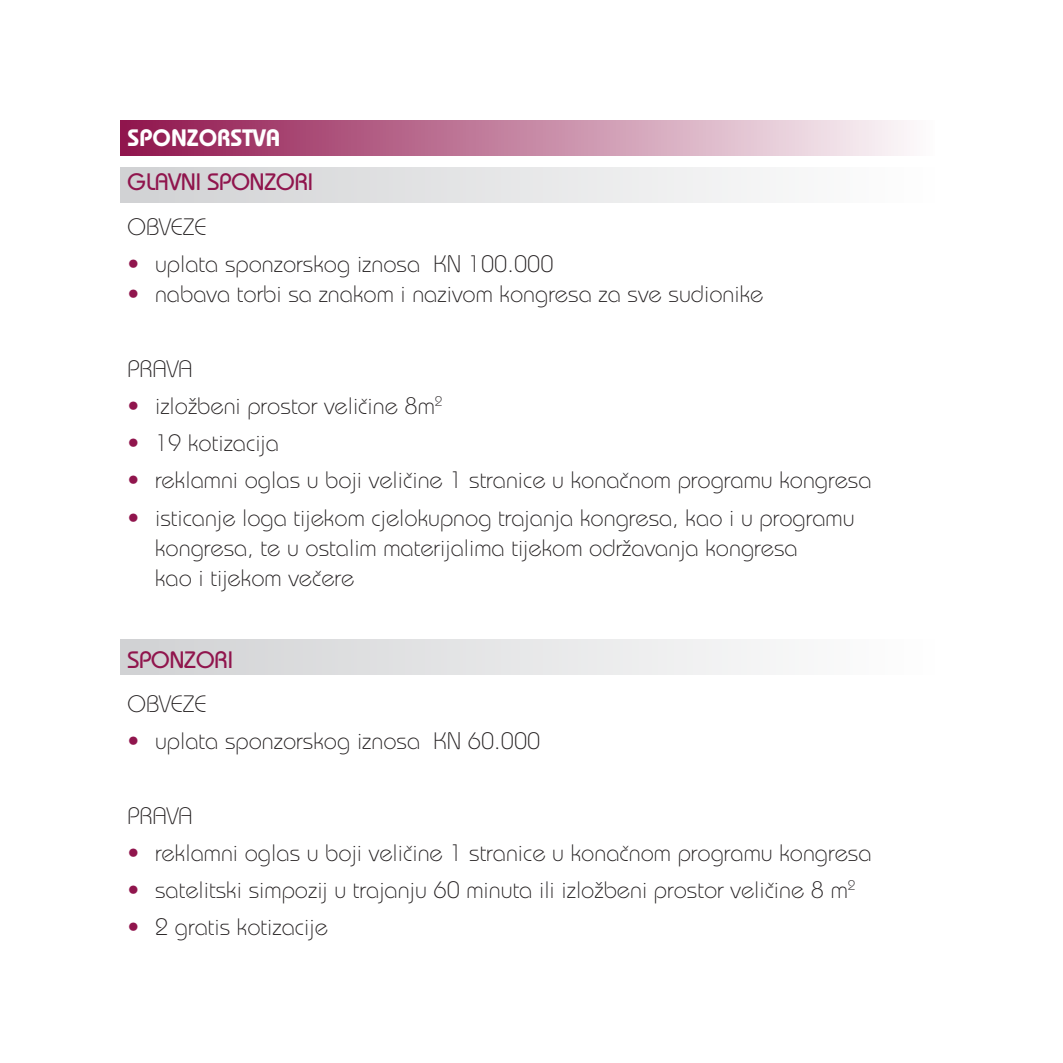
<style>
.page{position:relative;width:1063px;height:1063px;background:#fff}
.page>*{position:absolute;margin:0;border:0;box-sizing:border-box;transform-origin:0 0}
.t1{font:300 23.75px/30.2px "Bauhaus";color:#231f20}
.t2{font:500 23.75px "Bauhaus";color:#90154d}
.t3{font:23.75px "Bauhaus Demi";color:#fff}
.s1{color:#90154d}
</style>
<div class="page">
<div style="left:120px;top:120px;width:815px;height:35px;background:linear-gradient(to right,#8f144c,#fefcfd)"></div>
<div style="left:120px;top:167px;width:815px;height:36px;background:linear-gradient(to right,#d0d1d3,#fefefe)"></div>
<div style="left:120px;top:639px;width:815px;height:36px;background:linear-gradient(to right,#d0d1d3,#fefefe)"></div>
<p class="t3" style="left:128px;top:124px;width:154px">SPONZORSTVA</p>
<p class="t2" style="left:128px;top:168px;width:187px">GLAVNI SPONZORI</p>
<p class="t1" style="left:128px;top:211px;width:81px">OBVEZE</p>
<p class="t1" style="left:128px;top:249px;width:428px"><span class="s1">•</span> uplata sponzorskog iznosa KN 100.000</p>
<p class="t1" style="left:128px;top:279px;width:637px"><span class="s1">•</span> nabava torbi sa znakom i nazivom kongresa za sve sudionike</p>
<p class="t1" style="left:128px;top:353px;width:67px">PRAVA</p>
<p class="t1" style="left:128px;top:390px;width:316px"><span class="s1">•</span> izložbeni prostor veliËine 8m<sup>2</sup></p>
<p class="t1" style="left:128px;top:428px;width:153px"><span class="s1">•</span> 19 kotizacija</p>
<p class="t1" style="left:128px;top:465px;width:746px"><span class="s1">•</span> reklamni oglas u boji veliËine 1 stranice u konaËnom programu kongresa</p>
<p class="t1" style="left:155px;top:502px;width:701px;text-indent:-28px"><span class="s1">•</span> isticanje loga tijekom cjelokupnog trajanja kongresa, kao i u programu kongresa, te u ostalim materijalima tijekom održavanja kongresa<br>kao i tijekom veËere</p>
<p class="t2" style="left:128px;top:645px;width:107px">SPONZORI</p>
<p class="t1" style="left:128px;top:688px;width:81px">OBVEZE</p>
<p class="t1" style="left:128px;top:726px;width:414px"><span class="s1">•</span> uplata sponzorskog iznosa KN 60.000</p>
<p class="t1" style="left:128px;top:800px;width:67px">PRAVA</p>
<p class="t1" style="left:128px;top:837px;width:746px"><span class="s1">•</span> reklamni oglas u boji veliËine 1 stranice u konaËnom programu kongresa</p>
<p class="t1" style="left:128px;top:875px;width:730px"><span class="s1">•</span> satelitski simpozij u trajanju 60 minuta ili izložbeni prostor veliËine 8 m<sup>2</sup></p>
<p class="t1" style="left:128px;top:912px;width:202px"><span class="s1">•</span> 2 gratis kotizacije</p>
</div>
